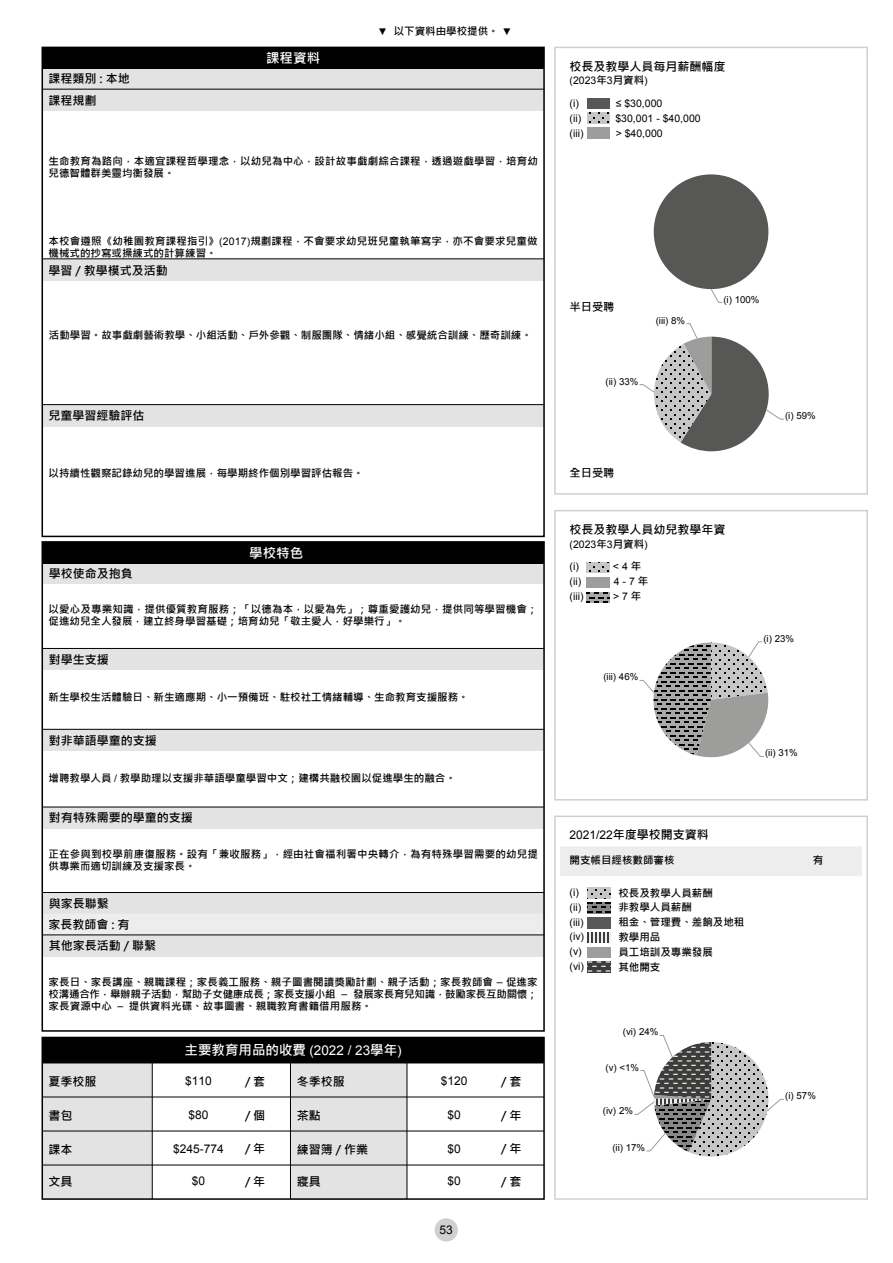
<style>
.page{position:relative;width:893px;height:1263px;background:#fff}
.page>*{position:absolute;margin:0;border:0;box-sizing:border-box;transform-origin:0 0}
.t1{font:700 13.5px "Microsoft Jheng Hei";color:#fff}
.t2{font:700 12px/20.9px "Microsoft Jheng Hei";color:#000}
.t3{font:12px "Arial";color:#000}
.t4{font:700 11.25px "Microsoft Jheng Hei";color:#000}
.t5{font:700 10.5px/12px "Microsoft Jheng Hei";color:#000}
.t6{font:10.5px "Arial";color:#000}
.t7{font:9.6px "Arial";color:#000}
.s1{font-family:"Arial";font-weight:400;font-size:9.75px}
.s2{font-family:"Arial";font-weight:400}
.s3{font-family:"Microsoft Jheng Hei";font-weight:700}
</style>
<div class="page">
<div style="left:560px;top:846px;width:302px;height:30px;background:#ededed"></div>
<img style="left:588px;top:917px;width:22px;height:11px">
<svg style="left:588px;top:962px;width:22px;height:10px"></svg>
<svg style="left:588px;top:932px;width:22px;height:11px"></svg>
<svg style="left:588px;top:902px;width:22px;height:11px"></svg>
<svg style="left:588px;top:888px;width:22px;height:10px"></svg>
<div style="left:554px;top:815px;width:314px;height:385px;border:2px solid #d0d0d0"></div>
<div style="left:554px;top:510px;width:314px;height:290px;border:2px solid #d0d0d0"></div>
<svg style="left:586px;top:592px;width:23px;height:11px"></svg>
<svg style="left:586px;top:562px;width:23px;height:11px"></svg>
<div style="left:554px;top:47px;width:314px;height:448px;border:2px solid #d0d0d0"></div>
<img style="left:587px;top:98px;width:23px;height:11px">
<svg style="left:587px;top:113px;width:23px;height:11px"></svg>
<div style="left:654px;top:174px;width:114px;height:115px;background:#575756;border-radius:50%"></div>
<svg style="left:710px;top:288px;width:13px;height:15px"></svg>
<svg style="left:639px;top:323px;width:145px;height:128px"></svg>
<svg style="left:639px;top:641px;width:130px;height:117px"></svg>
<svg style="left:634px;top:1035px;width:150px;height:121px"></svg>
<div style="left:290px;top:1063px;width:117px;height:136px;background:#e3e3e3"></div>
<div style="left:42px;top:1063px;width:110px;height:136px;background:#e3e3e3"></div>
<div style="left:42px;top:1037px;width:503px;height:163px;border:2px solid #000"></div>
<hr style="left:42px;top:1096px;width:502px;height:1px;background:#000">
<hr style="left:42px;top:1165px;width:502px;height:1px;background:#000">
<hr style="left:42px;top:1130px;width:502px;height:1px;background:#000">
<div style="left:42px;top:1037px;width:502px;height:26px;background:#000"></div>
<hr style="left:152px;top:1063px;width:1px;height:136px;background:#000">
<hr style="left:290px;top:1063px;width:1px;height:136px;background:#000">
<hr style="left:407px;top:1063px;width:1px;height:136px;background:#000">
<div style="left:435px;top:1218px;width:23px;height:23px;background:#d0d0d0;border-radius:50%"></div>
<div style="left:42px;top:649px;width:502px;height:21px;background:#e3e3e3"></div>
<hr style="left:42px;top:648px;width:502px;height:1px;background:#000">
<div style="left:42px;top:893px;width:502px;height:21px;background:#e3e3e3"></div>
<div style="left:42px;top:914px;width:502px;height:21px;background:#ededed"></div>
<hr style="left:42px;top:892px;width:502px;height:1px;background:#000">
<div style="left:42px;top:562px;width:502px;height:22px;background:#e3e3e3"></div>
<div style="left:42px;top:542px;width:502px;height:21px;background:#000"></div>
<div style="left:42px;top:935px;width:502px;height:21px;background:#e3e3e3"></div>
<hr style="left:42px;top:934px;width:502px;height:1px;background:#000">
<div style="left:42px;top:729px;width:502px;height:22px;background:#e3e3e3"></div>
<hr style="left:42px;top:729px;width:502px;height:1px;background:#000">
<div style="left:42px;top:807px;width:502px;height:21px;background:#e3e3e3"></div>
<hr style="left:42px;top:807px;width:502px;height:1px;background:#000">
<div style="left:42px;top:541px;width:503px;height:491px;border:2px solid #000"></div>
<div style="left:42px;top:259px;width:502px;height:21px;background:#e3e3e3"></div>
<hr style="left:42px;top:258px;width:502px;height:1px;background:#000">
<div style="left:42px;top:405px;width:502px;height:21px;background:#e3e3e3"></div>
<hr style="left:42px;top:404px;width:502px;height:1px;background:#000">
<div style="left:42px;top:89px;width:502px;height:21px;background:#e3e3e3"></div>
<div style="left:42px;top:68px;width:502px;height:21px;background:#e3e3e3"></div>
<hr style="left:42px;top:89px;width:502px;height:1px;background:#000">
<div style="left:42px;top:47px;width:502px;height:22px;background:#000"></div>
<div style="left:42px;top:47px;width:503px;height:490px;border:2px solid #000"></div>
<p class="t2" style="left:49px;top:68px;width:83px">課程類別 : 本地</p>
<p class="t2" style="left:49px;top:90px;width:49px">課程規劃</p>
<p class="t1" style="left:266px;top:50px;width:55px">課程資料</p>
<p class="t5" style="left:378px;top:25px;width:135px"><span class="s1">▼</span> 以下資料由學校提供。 <span class="s1">▼</span></p>
<p class="t5" style="left:49px;top:155px;width:491px">生命教育為路向，本適宜課程哲學理念，以幼兒為中心，設計故事戲劇綜合課程，透過遊戲學習，培育幼兒德智體群美靈均衡發展。</p>
<p class="t5" style="left:49px;top:235px;width:490px">本校會遵照《幼稚園教育課程指引》<span class="s2">(2017)</span>規劃課程，不會要求幼兒班兒童執筆寫字，亦不會要求兒童做機械式的抄寫或操練式的計算練習。</p>
<p class="t2" style="left:49px;top:260px;width:121px">學習 / 教學模式及活動</p>
<p class="t5" style="left:49px;top:329px;width:484px">活動學習。故事戲劇藝術教學、小組活動、戶外參觀、制服團隊、情緒小組、感覺統合訓練、歷奇訓練。</p>
<p class="t2" style="left:49px;top:406px;width:97px">兒童學習經驗評估</p>
<p class="t5" style="left:49px;top:467px;width:316px">以持續性觀察記錄幼兒的學習進展，每學期終作個別學習評估報告。</p>
<p class="t2" style="left:49px;top:563px;width:85px">學校使命及抱負</p>
<p class="t1" style="left:249px;top:545px;width:55px">學校特色</p>
<p class="t5" style="left:49px;top:603px;width:491px">以愛心及專業知識，提供優質教育服務；「以德為本，以愛為先」；尊重愛護幼兒，提供同等學習機會；促進幼兒全人發展，建立終身學習基礎；培育幼兒「敬主愛人，好學樂行」。</p>
<p class="t2" style="left:49px;top:649px;width:61px">對學生支援</p>
<p class="t5" style="left:49px;top:691px;width:421px">新生學校生活體驗日、新生適應期、小一預備班、駐校社工情緒輔導、生命教育支援服務。</p>
<p class="t2" style="left:49px;top:730px;width:109px">對非華語學童的支援</p>
<p class="t5" style="left:49px;top:772px;width:409px">增聘教學人員 <span class="s2">/</span> 教學助理以支援非華語學童學習中文；建構共融校園以促進學生的融合。</p>
<p class="t2" style="left:49px;top:808px;width:145px">對有特殊需要的學童的支援</p>
<p class="t5" style="left:49px;top:848px;width:491px">正在參與到校學前康復服務。設有「兼收服務」，經由社會福利署中央轉介，為有特殊學習需要的幼兒提供專業而適切訓練及支援家長。</p>
<p class="t2" style="left:48px;top:893px;width:83px">與家長聯繫<br>家長教師會 : 有</p>
<p class="t2" style="left:49px;top:935px;width:109px">其他家長活動 / 聯繫</p>
<p class="t5" style="left:49px;top:976px;width:490px;text-align:justify">家長日、家長講座、親職課程；家長義工服務、親子圖書閱讀獎勵計劃、親子活動；家長教師會 – 促進家校溝通合作，舉辦親子活動，幫助子女健康成長；家長支援小組 – 發展家長育兒知識，鼓勵家長互助關懷；家長資源中心 – 提供資料光碟、故事圖書、親職教育書籍借用服務。</p>
<p class="t1" style="left:185px;top:1041px;width:219px">主要教育用品的收費 <span class="s2">(2022 / 23</span>學年<span class="s2">)</span></p>
<p class="t2" style="left:245px;top:1071px;width:22px">/ 套</p>
<p class="t2" style="left:245px;top:1105px;width:22px">/ 個</p>
<p class="t2" style="left:245px;top:1138px;width:22px">/ 年</p>
<p class="t2" style="left:501px;top:1138px;width:22px">/ 年</p>
<p class="t2" style="left:49px;top:1071px;width:49px">夏季校服</p>
<p class="t2" style="left:297px;top:1071px;width:49px">冬季校服</p>
<p class="t2" style="left:49px;top:1105px;width:25px">書包</p>
<p class="t2" style="left:297px;top:1105px;width:25px">茶點</p>
<p class="t2" style="left:49px;top:1139px;width:25px">課本</p>
<p class="t2" style="left:297px;top:1139px;width:73px">練習簿 / 作業</p>
<p class="t2" style="left:49px;top:1171px;width:25px">文具</p>
<p class="t2" style="left:297px;top:1171px;width:25px">寢具</p>
<p class="t2" style="left:501px;top:1071px;width:22px">/ 套</p>
<p class="t3" style="left:185px;top:1073px;width:28px">$110</p>
<p class="t3" style="left:189px;top:1107px;width:22px">$80</p>
<p class="t3" style="left:173px;top:1141px;width:52px">$245-774</p>
<p class="t3" style="left:441px;top:1073px;width:28px">$120</p>
<p class="t3" style="left:447px;top:1107px;width:15px">$0</p>
<p class="t3" style="left:447px;top:1141px;width:15px">$0</p>
<p class="t2" style="left:501px;top:1105px;width:22px">/ 年</p>
<p class="t2" style="left:245px;top:1171px;width:22px">/ 年</p>
<p class="t2" style="left:501px;top:1171px;width:22px">/ 套</p>
<p class="t3" style="left:192px;top:1173px;width:15px">$0</p>
<p class="t3" style="left:447px;top:1173px;width:15px">$0</p>
<p class="t3" style="left:440px;top:1222px;width:15px">53</p>
<p class="t2" style="left:570px;top:56px;width:157px">校長及教學人員每月薪酬幅度</p>
<p class="t6" style="left:570px;top:74px;width:80px">(2023<span class="s3">年</span>3<span class="s3">月資料</span>)</p>
<p class="t6" style="left:570px;top:97px;width:11px">(i)</p>
<p class="t6" style="left:616px;top:97px;width:48px">≤ $30,000</p>
<p class="t6" style="left:570px;top:127px;width:15px">(iii)</p>
<p class="t6" style="left:616px;top:127px;width:48px">&gt; $40,000</p>
<p class="t6" style="left:570px;top:112px;width:13px">(ii)</p>
<p class="t6" style="left:615px;top:112px;width:87px">$30,001 - $40,000</p>
<p class="t4" style="left:570px;top:300px;width:46px">半日受聘</p>
<p class="t7" style="left:656px;top:314px;width:31px">(iii) 8%</p>
<p class="t7" style="left:606px;top:375px;width:34px">(ii) 33%</p>
<p class="t4" style="left:570px;top:465px;width:46px">全日受聘</p>
<p class="t7" style="left:723px;top:293px;width:38px">(i) 100%</p>
<p class="t2" style="left:570px;top:519px;width:157px">校長及教學人員幼兒教學年資</p>
<p class="t6" style="left:570px;top:537px;width:80px">(2023<span class="s3">年</span>3<span class="s3">月資料</span>)</p>
<p class="t6" style="left:570px;top:575px;width:13px">(ii)</p>
<p class="t6" style="left:614px;top:575px;width:36px">4 - 7 <span class="s3">年</span></p>
<p class="t6" style="left:570px;top:590px;width:15px">(iii)</p>
<p class="t6" style="left:613px;top:590px;width:30px">&gt; 7 <span class="s3">年</span></p>
<p class="t6" style="left:570px;top:560px;width:11px">(i)</p>
<p class="t6" style="left:613px;top:560px;width:30px">&lt; 4 <span class="s3">年</span></p>
<p class="t7" style="left:785px;top:409px;width:32px">(i) 59%</p>
<p class="t7" style="left:603px;top:671px;width:36px">(iii) 46%</p>
<p class="t7" style="left:763px;top:632px;width:32px">(i) 23%</p>
<p class="t7" style="left:765px;top:747px;width:34px">(ii) 31%</p>
<p class="t2" style="left:570px;top:824px;width:141px"><span class="s2">2021/22</span>年度學校開支資料</p>
<p class="t5" style="left:570px;top:854px;width:106px">開支帳目經核數師審核</p>
<p class="t6" style="left:570px;top:885px;width:11px">(i)</p>
<p class="t5" style="left:618px;top:887px;width:96px">校長及教學人員薪酬</p>
<p class="t6" style="left:570px;top:900px;width:13px">(ii)</p>
<p class="t5" style="left:618px;top:902px;width:75px">非教學人員薪酬</p>
<p class="t6" style="left:570px;top:915px;width:15px">(iii)</p>
<p class="t5" style="left:618px;top:916px;width:127px">租金、管理費、差餉及地租</p>
<p class="t6" style="left:570px;top:944px;width:14px">(v)</p>
<p class="t5" style="left:618px;top:946px;width:96px">員工培訓及專業發展</p>
<p class="t6" style="left:570px;top:959px;width:16px">(vi)</p>
<p class="t5" style="left:618px;top:961px;width:43px">其他開支</p>
<p class="t6" style="left:570px;top:930px;width:16px">(iv)</p>
<p class="t5" style="left:618px;top:931px;width:43px">教學用品</p>
<p class="t7" style="left:623px;top:1026px;width:37px">(vi) 24%</p>
<p class="t7" style="left:606px;top:1061px;width:35px">(v) &lt;1%</p>
<p class="t7" style="left:603px;top:1105px;width:32px">(iv) 2%</p>
<p class="t7" style="left:612px;top:1141px;width:34px">(ii) 17%</p>
<p class="t5" style="left:813px;top:854px;width:12px">有</p>
<p class="t7" style="left:785px;top:1089px;width:32px">(i) 57%</p>
</div>
